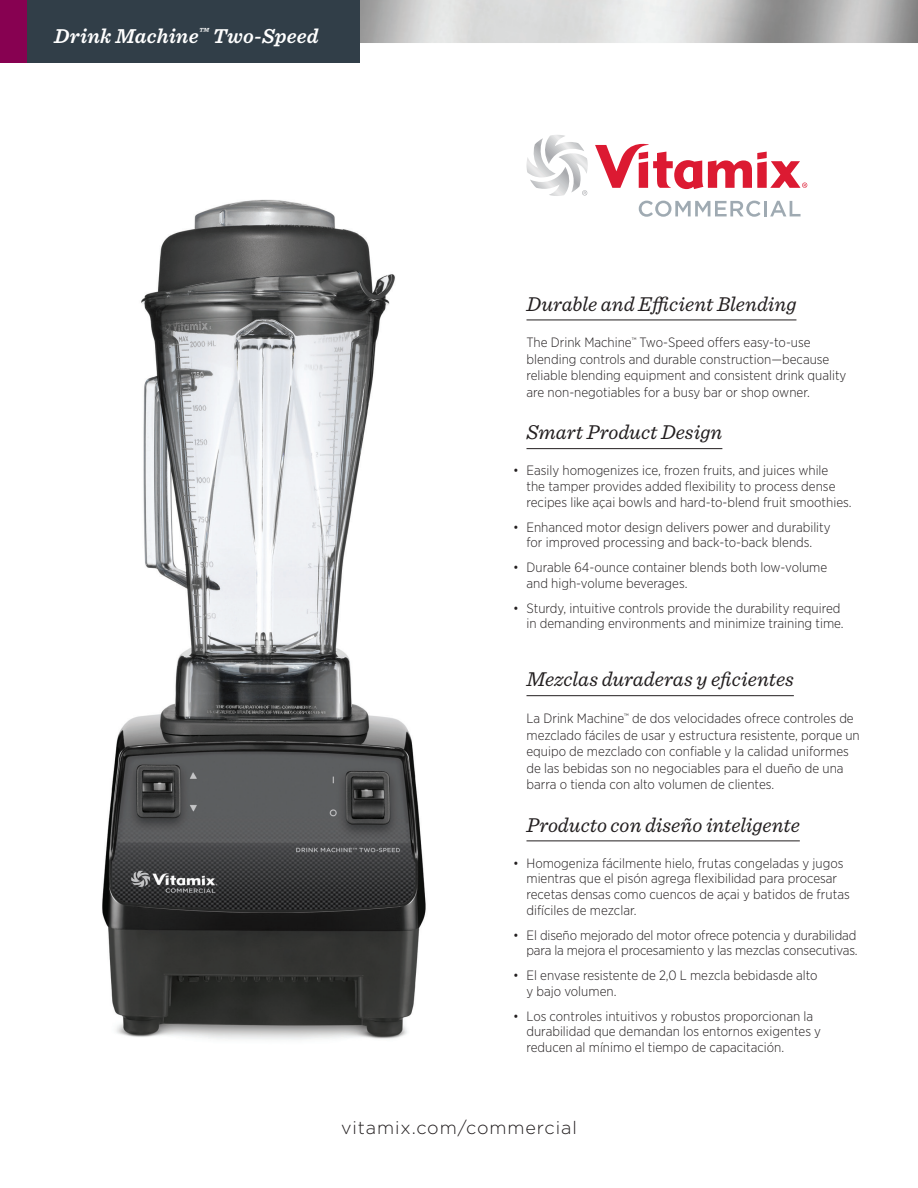
<style>
.page{position:relative;width:918px;height:1188px;background:#fff}
.page>*{position:absolute;margin:0;border:0;box-sizing:border-box;transform-origin:0 0}
.t1{font:italic 21px "Sentinel";color:#231f20}
.Machine_Name{font:italic 600 21px "Sentinel";letter-spacing:.01em;color:#fff}
.t2{font:300 18px "Gotham";letter-spacing:.05em;color:#231f20}
.Text{font:300 13.5px/15.8px "Gotham Narrow";color:#231f20}
</style>
<div class="page">
<svg style="left:595px;top:143px;width:212px;height:46px"></svg>
<svg style="left:526px;top:135px;width:62px;height:61px"></svg>
<svg style="left:639px;top:201px;width:122px;height:16px"></svg>
<hr style="left:764px;top:201px;width:3px;height:15px;background:#9faab2">
<svg style="left:770px;top:201px;width:31px;height:15px"></svg>
<div style="left:0;top:0;width:360px;height:62px;background:#313e48"></div>
<div style="left:0;top:0;width:27px;height:62px;background:#870151"></div>
<img style="left:102px;top:199px;width:324px;height:841px">
<hr style="left:526px;top:320px;width:270px;height:1px;background:#231f20">
<hr style="left:526px;top:448px;width:196px;height:1px;background:#231f20">
<hr style="left:526px;top:695px;width:268px;height:1px;background:#231f20">
<hr style="left:526px;top:841px;width:274px;height:1px;background:#231f20">
<p class="Machine_Name" style="left:54px;top:20px;width:266px">Drink Machine<sup>™</sup> Two-Speed</p>
<p class="t1" style="left:526px;top:288px;width:271px">Durable and Efficient Blending</p>
<p class="Text" style="left:526px;top:334px;width:321px;line-height:16.5px">The Drink Machine<sup>™</sup> Two-Speed offers easy-to-use blending controls and durable construction—because reliable blending equipment and consistent drink quality are non-negotiables for a busy bar or shop owner.</p>
<p class="t1" style="left:526px;top:417px;width:197px">Smart Product Design</p>
<p class="Text" style="left:526px;top:463px;width:327px;text-indent:-14px">• Easily homogenizes ice, frozen fruits, and juices while<br>the tamper provides added flexibility to process dense recipes like açai bowls and hard-to-blend fruit smoothies.</p>
<p class="Text" style="left:513px;top:519px;width:319px;text-align:center">• Enhanced motor design delivers power and durability for improved processing and back-to-back blends.</p>
<p class="Text" style="left:526px;top:559px;width:302px;text-indent:-14px">• Durable 64-ounce container blends both low-volume and high-volume beverages.</p>
<p class="Text" style="left:513px;top:600px;width:332px;text-align:right">• Sturdy, intuitive controls provide the durability required in demanding environments and minimize training time.</p>
<p class="t1" style="left:526px;top:664px;width:269px">Mezclas duraderas y eficientes</p>
<p class="Text" style="left:526px;top:710px;width:335px;line-height:16.5px">La Drink Machine<sup>™</sup> de dos velocidades ofrece controles de mezclado fáciles de usar y estructura resistente, porque un equipo de mezclado con confiable y la calidad uniformes de las bebidas son no negociables para el dueño de una barra o tienda con alto volumen de clientes.</p>
<p class="t1" style="left:526px;top:809px;width:275px">Producto con diseño inteligente</p>
<p class="Text" style="left:526px;top:855px;width:325px;text-indent:-14px">• Homogeniza fácilmente hielo, frutas congeladas y jugos mientras que el pisón agrega flexibilidad para procesar recetas densas como cuencos de açai y batidos de frutas difíciles de mezclar.</p>
<p class="Text" style="left:513px;top:927px;width:346px;text-align:right">• El diseño mejorado del motor ofrece potencia y durabilidad para la mejora el procesamiento y las mezclas consecutivas.</p>
<p class="Text" style="left:526px;top:967px;width:293px;text-indent:-14px">• El envase resistente de 2,0 L mezcla bebidasde alto y bajo volumen.</p>
<p class="Text" style="left:526px;top:1008px;width:296px;text-indent:-14px">• Los controles intuitivos y robustos proporcionan la durabilidad que demandan los entornos exigentes y reducen al mínimo el tiempo de capacitación.</p>
<p class="t2" style="left:341px;top:1116px;width:237px">vitamix.com/commercial</p>
</div>
